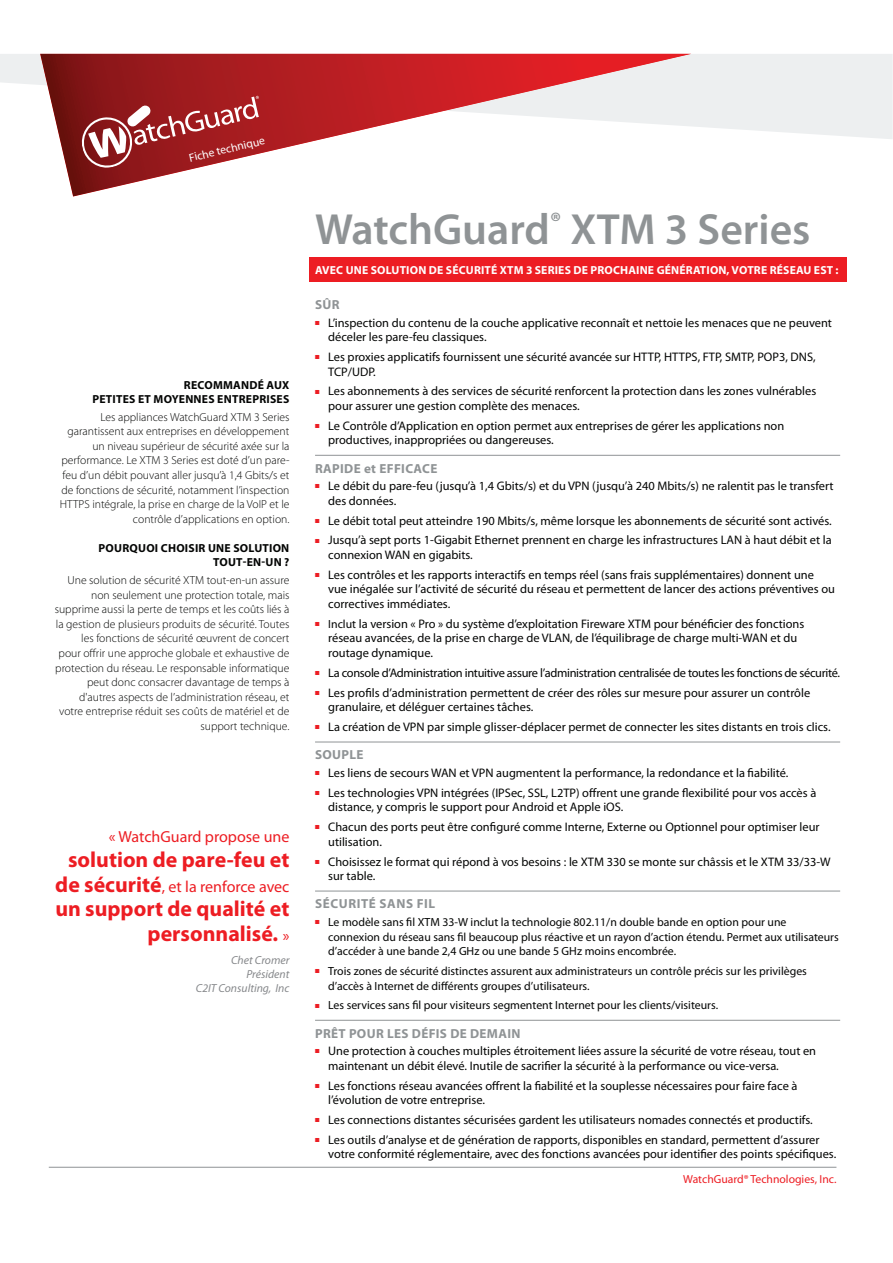
<style>
.page{position:relative;width:893px;height:1263px;background:#fff}
.page>*{position:absolute;margin:0;border:0;box-sizing:border-box;transform-origin:0 0}
.t1{font:600 43.8px "Myriad Pro";color:#8f9395}
.t2{font:700 21.9px/24.8px "Myriad Pro";color:#ed1d23;text-align:right}
.t3{font:16.05px "Myriad Pro";color:#ed1d23}
.t4{font:700 13.2px "Myriad Pro";letter-spacing:.025em;color:#8f9395}
.t5{font:700 13.2px "Myriad Pro";letter-spacing:.045em;color:#8f9395}
.t6{font:12.45px/14.5px "Myriad Pro";color:#040504}
.t7{font:12.45px/19.8px "Myriad Pro";letter-spacing:-.025em;color:#040504}
.t8{font:11.85px/14.5px "Myriad Pro";color:#040504}
.t9{font:300 11.7px/14.5px "Myriad Pro";color:#040504;text-align:right}
.t10{font:700 11.7px/14.5px "Myriad Pro";letter-spacing:.02em;color:#040504;text-align:right}
.t11{font:700 11.7px "Myriad Pro";letter-spacing:.015em;color:#fff}
.t12{font:italic 11.7px/14px "Myriad Pro";color:#86888b;text-align:right}
.t13{font:11.7px "Myriad Pro";color:#ed1d23}
.t14{font:11.7px "Myriad Pro";color:#fff}
.s1{font-weight:700;font-size:21.9px}
.s2{font-weight:400;font-size:16.05px}
.s3{font-size:11.85px}
</style>
<div class="page">
<svg style="left:0;top:54px;width:893px;height:85px;fill:#edeff0"></svg>
<svg style="left:40px;top:54px;width:651px;height:143px"></svg>
<hr style="left:49px;top:1167px;width:787px;height:1px;background:#8f9395">
<div style="left:309px;top:258px;width:538px;height:24px;background:#ed1d23"></div>
<hr style="left:315px;top:455px;width:525px;height:1px;background:#8f9395">
<hr style="left:315px;top:742px;width:525px;height:1px;background:#8f9395">
<hr style="left:315px;top:891px;width:525px;height:1px;background:#8f9395">
<hr style="left:315px;top:1020px;width:525px;height:1px;background:#8f9395">
<p class="t14" style="left:188px;top:153px;width:79px;rotate:-13deg">Fiche technique</p>
<p class="t10" style="left:92px;top:377px;width:198px">RECOMMANDÉ AUX<br>PETITES ET MOYENNES ENTREPRISES</p>
<p class="t9" style="left:60px;top:410px;width:231px">Les appliances WatchGuard XTM 3 Series garantissent aux entreprises en développement un niveau supérieur de sécurité axée sur la performance. Le XTM 3 Series est doté d’un pare&shy;feu d’un débit pouvant aller jusqu’à 1,4 Gbits/s et de fonctions de sécurité, notamment l’inspection HTTPS intégrale, la prise en charge de la VoIP et le contrôle d’applications en option.</p>
<p class="t10" style="left:99px;top:541px;width:192px">POURQUOI CHOISIR UNE SOLUTION<br>TOUT-EN-UN ?</p>
<p class="t9" style="left:55px;top:574px;width:236px">Une solution de sécurité XTM tout-en-un assure non seulement une protection totale, mais supprime aussi la perte de temps et les coûts liés à la gestion de plusieurs produits de sécurité. Toutes les fonctions de sécurité œuvrent de concert<br>pour offrir une approche globale et exhaustive de protection du réseau. Le responsable informatique peut donc consacrer davantage de temps à d'autres aspects de l’administration réseau, et votre entreprise réduit ses coûts de matériel et de support technique.</p>
<p class="t3" style="left:109px;top:830px;width:182px">« WatchGuard propose une</p>
<h2 class="t2" style="left:68px;top:847px;width:223px">solution de pare-feu et</h2>
<p class="t3" style="left:55px;top:880px;width:236px"><span class="s1">de sécurité</span>, et la renforce avec</p>
<h2 class="t2" style="left:55px;top:896px;width:236px">un support de qualité et personnalisé. <span class="s2">»</span></h2>
<p class="t12" style="left:196px;top:954px;width:95px">Chet Cromer<br>Président<br>C2IT Consulting, Inc</p>
<h1 class="t1" style="left:315px;top:203px;width:497px">WatchGuard<sup>®</sup> XTM 3 Series</h1>
<p class="t11" style="left:315px;top:263px;width:525px">AVEC UNE SOLUTION DE SÉCURITÉ XTM 3 SERIES DE PROCHAINE GÉNÉRATION, VOTRE RÉSEAU EST :</p>
<p class="t4" style="left:315px;top:297px;width:26px">SÛR</p>
<p class="t6" style="left:328px;top:316px;width:505px">L’inspection du contenu de la couche applicative reconnaît et nettoie les menaces que ne peuvent déceler les pare-feu classiques.</p>
<p class="t6" style="left:328px;top:350px;width:489px">Les proxies applicatifs fournissent une sécurité avancée sur HTTP, HTTPS, FTP, SMTP, POP3, DNS,<br>TCP/UDP.</p>
<p class="t6" style="left:328px;top:385px;width:490px">Les abonnements à des services de sécurité renforcent la protection dans les zones vulnérables pour assurer une gestion complète des menaces.</p>
<p class="t6" style="left:328px;top:419px;width:458px">Le Contrôle d’Application en option permet aux entreprises de gérer les applications non productives, inappropriées ou dangereuses.</p>
<p class="t4" style="left:315px;top:460px;width:124px">RAPIDE et EFFICACE</p>
<p class="t6" style="left:328px;top:480px;width:507px">Le débit du pare-feu (jusqu’à 1,4 Gbits/s) et du VPN (jusqu’à 240 Mbits/s) ne ralentit pas le transfert des données.</p>
<p class="t6" style="left:328px;top:511px;width:505px;line-height:19.8px">Le débit total peut atteindre 190 Mbits/s, même lorsque les abonnements de sécurité sont activés.<br>Jusqu’à sept ports 1-Gigabit Ethernet prennent en charge les infrastructures LAN à haut débit et la</p>
<p class="t6" style="left:328px;top:546px;width:487px;line-height:19.8px">connexion WAN en gigabits.<br>Les contrôles et les rapports interactifs en temps réel (sans frais supplémentaires) donnent une</p>
<p class="t6" style="left:328px;top:583px;width:508px">vue inégalée sur l’activité de sécurité du réseau et permettent de lancer des actions préventives ou correctives immédiates.</p>
<p class="t6" style="left:328px;top:617px;width:478px"><span class="s3">Inclut</span> la version « Pro » du système d’exploitation Fireware XTM pour bénéficier des fonctions réseau avancées, de la prise en charge de VLAN, de l’équilibrage de charge multi-WAN et du routage dynamique.</p>
<p class="t7" style="left:328px;top:664px;width:513px">La console d’Administration intuitive assure l’administration centralisée de toutes les fonctions de sécurité.<br>Les profils d’administration permettent de créer des rôles sur mesure pour assurer un contrôle</p>
<p class="t6" style="left:328px;top:698px;width:504px;line-height:19.8px">granulaire, et déléguer certaines tâches.<br>La création de VPN par simple glisser-déplacer permet de connecter les sites distants en trois clics.</p>
<p class="t4" style="left:315px;top:747px;width:50px">SOUPLE</p>
<p class="t6" style="left:328px;top:764px;width:490px;line-height:19.8px">Les liens de secours WAN et VPN augmentent la performance, la redondance et la fiabilité.<br>Les technologies VPN intégrées (IPSec, SSL, L2TP) offrent une grande flexibilité pour vos accès à</p>
<p class="t6" style="left:328px;top:798px;width:493px;line-height:19.8px">distance, y compris le support pour Android et Apple iOS.<br>Chacun des ports peut être configuré comme Interne, Externe ou Optionnel pour optimiser leur</p>
<p class="t6" style="left:328px;top:832px;width:504px;line-height:19.8px">utilisation.<br>Choisissez le format qui répond à vos besoins : le XTM 330 se monte sur châssis et le XTM 33/33-W</p>
<p class="t6" style="left:328px;top:870px;width:49px">sur table.</p>
<p class="t5" style="left:315px;top:896px;width:122px">SÉCURITÉ SANS FIL</p>
<p class="t8" style="left:328px;top:915px;width:512px">Le modèle sans fil XTM 33-W inclut la technologie 802.11/n double bande en option pour une connexion du réseau sans fil beaucoup plus réactive et un rayon d’action étendu. Permet aux utilisateurs d’accéder à une bande 2,4 GHz ou une bande 5 GHz moins encombrée.</p>
<p class="t8" style="left:328px;top:964px;width:480px">Trois zones de sécurité distinctes assurent aux administrateurs un contrôle précis sur les privilèges d’accès à Internet de différents groupes d’utilisateurs.</p>
<p class="t8" style="left:328px;top:999px;width:391px">Les services sans fil pour visiteurs segmentent Internet pour les clients/visiteurs.</p>
<p class="t4" style="left:315px;top:1025px;width:207px">PRÊT POUR LES DÉFIS DE DEMAIN</p>
<p class="t6" style="left:328px;top:1045px;width:489px">Une protection à couches multiples étroitement liées assure la sécurité de votre réseau, tout en maintenant un débit élevé. Inutile de sacrifier la sécurité à la performance ou vice-versa.</p>
<p class="t6" style="left:328px;top:1079px;width:471px">Les fonctions réseau avancées offrent la fiabilité et la souplesse nécessaires pour faire face à l’évolution de votre entreprise.</p>
<p class="t6" style="left:328px;top:1111px;width:493px;line-height:19.8px">Les connections distantes sécurisées gardent les utilisateurs nomades connectés et productifs.<br>Les outils d’analyse et de génération de rapports, disponibles en standard, permettent d’assurer</p>
<p class="t6" style="left:328px;top:1148px;width:510px">votre conformité réglementaire, avec des fonctions avancées pour identifier des points spécifiques.</p>
<p class="t13" style="left:683px;top:1175px;width:155px">WatchGuard® Technologies, Inc.</p>
</div>
